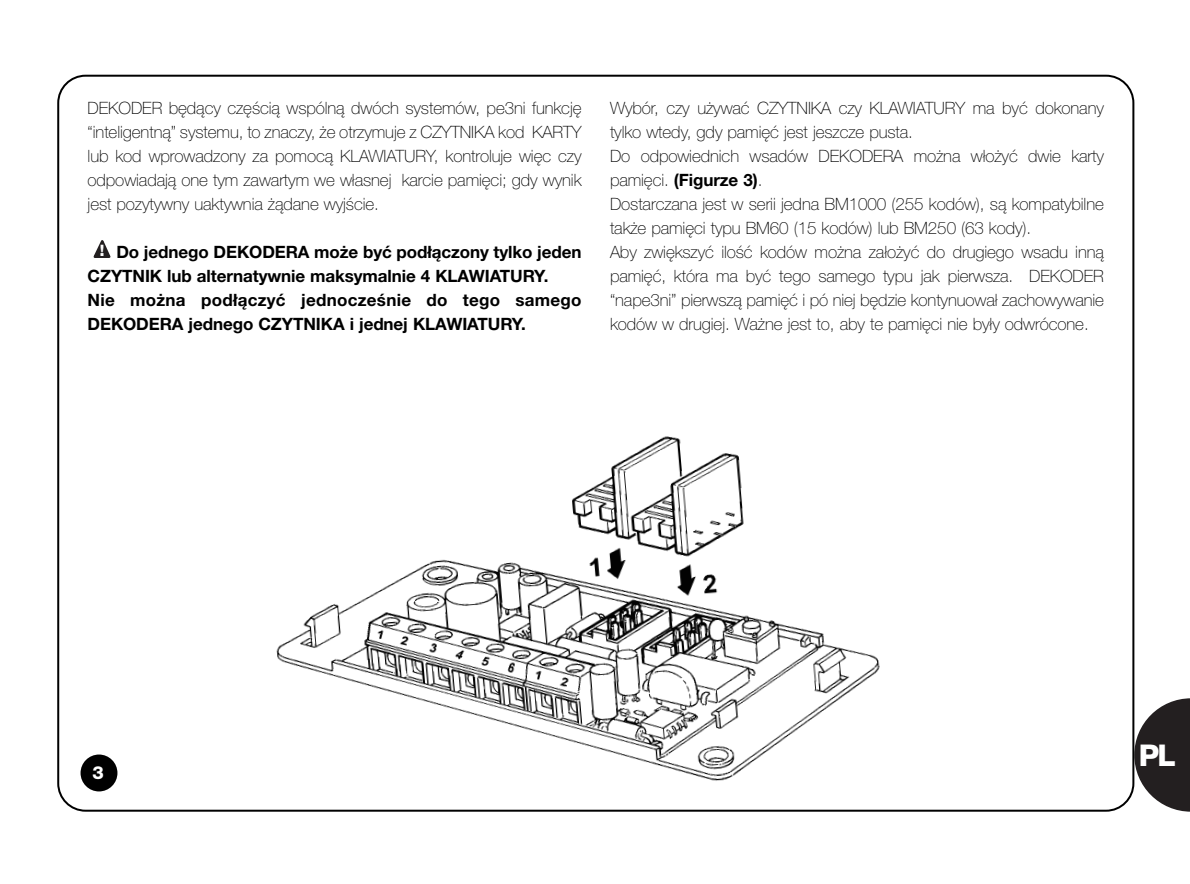
<style>
.page{position:relative;width:1190px;height:884px;background:#fff}
.page>*{position:absolute;margin:0;border:0;box-sizing:border-box;transform-origin:0 0}
.t1{font:800 30px "Helvetica Neue";color:#fff}
.t2{font:800 18px "Helvetica Neue";color:#fff}
.t3{font:100 17px/24px "Helvetica Neue East A";letter-spacing:-.005em;color:#000;text-align:justify}
.t4{font:700 17px/24px "Helvetica Neue East A";letter-spacing:-.005em;color:#000}
.t5{font:800 15.8px "Helvetica Neue";color:#fff}
.s1{font-weight:700}
</style>
<div class="page">
<svg style="left:1134px;top:698px;width:56px;height:114px"></svg>
<img style="left:276px;top:436px;width:604px;height:345px">
<div style="left:81px;top:755px;width:36px;height:36px;background:#000;border-radius:50%"></div>
<svg style="left:93px;top:240px;width:18px;height:18px"></svg>
<p class="t3" style="left:88px;top:98px;width:496px">DEKODER będący częścią wspólną dwóch systemów, pe3ni funkcję “inteligentną” systemu, to znaczy, że otrzymuje z CZYTNIKA kod KARTY lub kod wprowadzony za pomocą KLAWIATURY, kontroluje więc czy odpowiadają one tym zawartym we własnej karcie pamięci; gdy wynik jest pozytywny uaktywnia żądane wyjście.</p>
<p class="t4" style="left:88px;top:242px;width:496px;text-indent:29px">Do jednego DEKODERA może być podłączony tylko jeden CZYTNIK lub alternatywnie maksymalnie 4 KLAWIATURY.<br>Nie można podłączyć jednocześnie do tego samego DEKODERA jednego CZYTNIKA i jednej KLAWIATURY.</p>
<p class="t5" style="left:100px;top:244px;width:6px">!</p>
<p class="t3" style="left:610px;top:98px;width:496px;text-align:left">Wybór, czy używać CZYTNIKA czy KLAWIATURY ma być dokonany tylko wtedy, gdy pamięć jest jeszcze pusta.<br>Do odpowiednich wsadów DEKODERA można włożyć dwie karty pamięci. <span class="s1">(Figurze 3)</span>.<br>Dostarczana jest w serii jedna BM1000 (255 kodów), są kompatybilne także pamięci typu BM60 (15 kodów) lub BM250 (63 kody).<br>Aby zwiększyć ilość kodów można założyć do drugiego wsadu inną pamięć, która ma być tego samego typu jak pierwsza. DEKODER “nape3ni” pierwszą pamięć i pó niej będzie kontynuował zachowywanie kodów w drugiej. Ważne jest to, aby te pamięci nie były odwrócone.</p>
<p class="t2" style="left:93px;top:766px;width:13px">3</p>
<h1 class="t1" style="left:1139px;top:744px;width:38px">PL</h1>
</div>
